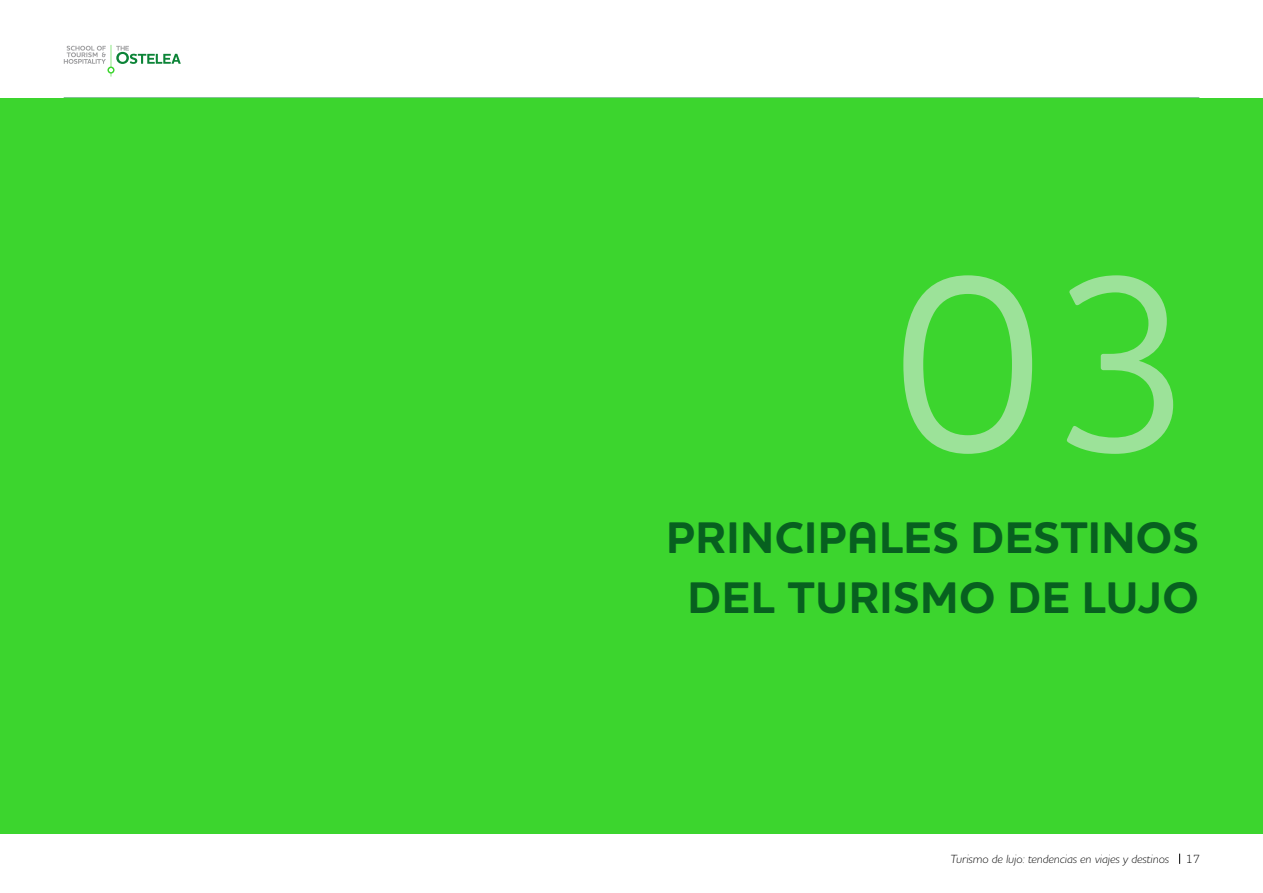
<style>
.page{position:relative;width:1263px;height:893px;background:#fff}
.page>*{position:absolute;margin:0;border:0;box-sizing:border-box;transform-origin:0 0}
.t1{font:500 255px "Houschka Pro";color:#9ce299}
.t2{font:700 45px "Houschka Pro";letter-spacing:.01em;color:#07601f}
.t3{font:italic 300 12px "Houschka Pro";color:#000}
.t4{font:300 12px "Houschka Pro";color:#000}
</style>
<div class="page">
<svg style="left:64px;top:45px;width:117px;height:32px"></svg>
<hr style="left:64px;top:833px;width:1135px;height:1px;background:#148637">
<div style="left:0;top:98px;width:1263px;height:735px;background:#3cd52e"></div>
<h1 class="t1" style="left:891px;top:202px;width:311px">03</h1>
<h2 class="t2" style="left:667px;top:509px;width:54px">PRINCI</h2>
<h2 class="t2" style="left:818px;top:509px;width:57px">PALES</h2>
<h2 class="t2" style="left:971px;top:509px;width:30px">DES</h2>
<h2 class="t2" style="left:1061px;top:509px;width:55px">TINOS</h2>
<h2 class="t2" style="left:688px;top:569px;width:158px">DEl TURISMO</h2>
<h2 class="t2" style="left:1008px;top:569px;width:104px">DE LUJO</h2>
<p class="t3" style="left:950px;top:851px;width:220px">Turismo de lujo: tendencias en viajes y destinos</p>
<p class="t4" style="left:1186px;top:851px;width:16px">17</p>
</div>
